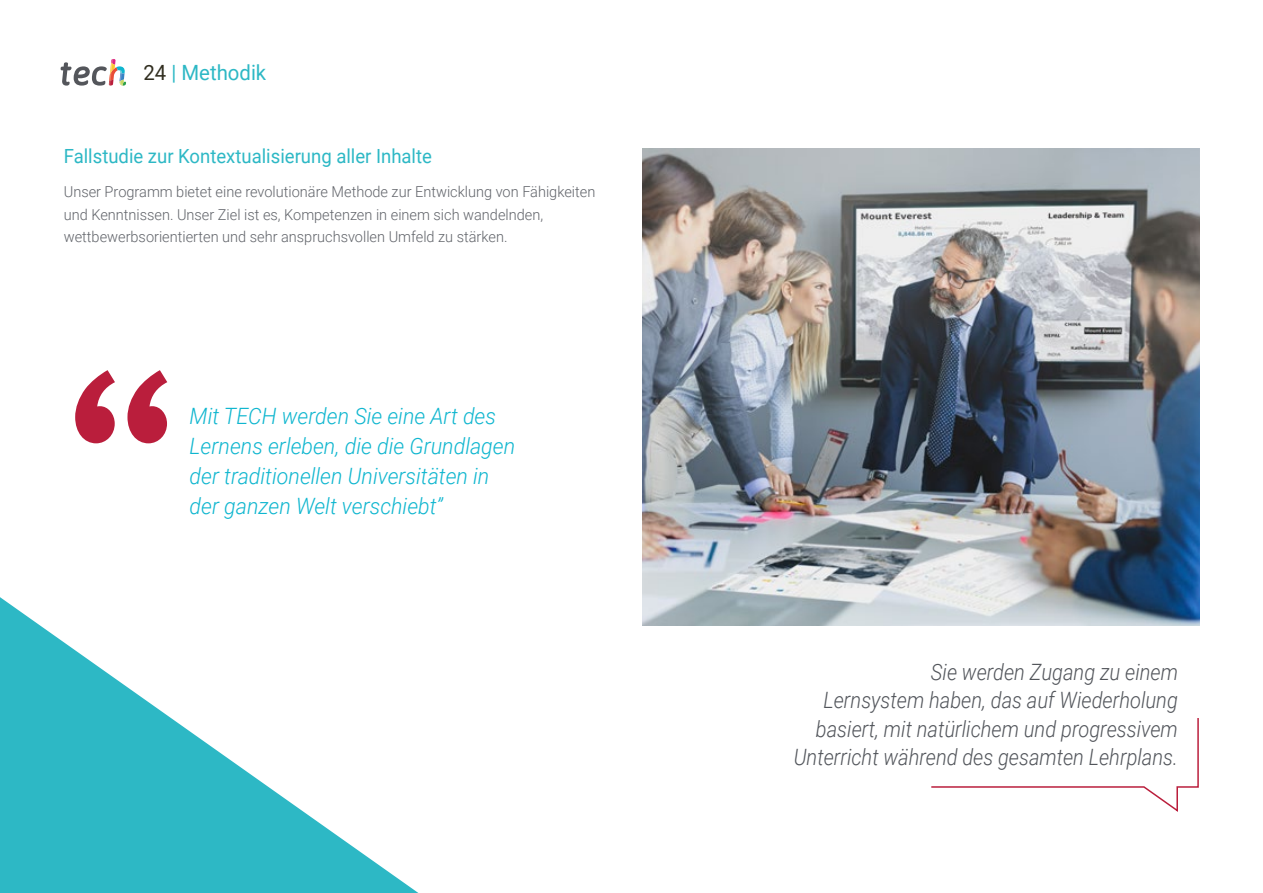
<style>
.page{position:relative;width:1263px;height:893px;background:#fff}
.page>*{position:absolute;margin:0;border:0;box-sizing:border-box;transform-origin:0 0}
.t1{font:italic 300 22.5px/28.5px "Roboto";color:#52555b;text-align:right;scale:.89 1}
.t2{font:italic 300 22.5px/30px "Roboto";color:#0fb6cf;scale:.95 1}
.t3{font:21px "Roboto";color:#2db8c5}
.t4{font:19.5px "Roboto";color:#2db8c5;scale:.95 1}
.t5{font:300 15px/22.5px "Roboto";color:#61646a}
.s1{color:#312e20}
</style>
<div class="page">
<svg style="left:61px;top:59px;width:65px;height:27px"></svg>
<svg style="left:0;top:597px;width:419px;height:296px"></svg>
<svg style="left:931px;top:718px;width:268px;height:94px"></svg>
<svg style="left:75px;top:370px;width:92px;height:73px"></svg>
<img style="left:642px;top:149px;width:557px;height:477px">
<h2 class="t3" style="left:144px;top:57px;width:124px"><span class="s1">24</span> | Methodik</h2>
<h3 class="t4" style="left:64px;top:143px;width:389px">Fallstudie zur Kontextualisierung aller Inhalte</h3>
<p class="t5" style="left:64px;top:180px;width:533px">Unser Programm bietet eine revolutionäre Methode zur Entwicklung von Fähigkeiten und Kenntnissen. Unser Ziel ist es, Kompetenzen in einem sich wandelnden, wettbewerbsorientierten und sehr anspruchsvollen Umfeld zu stärken.</p>
<h1 class="t2" style="left:190px;top:400px;width:344px">Mit TECH werden Sie eine Art des Lernens erleben, die die Grundlagen der traditionellen Universitäten in der ganzen Welt verschiebt”</h1>
<h1 class="t1" style="left:794px;top:656px;width:433px">Sie werden Zugang zu einem<br>Lernsystem haben, das auf Wiederholung basiert, mit natürlichem und progressivem Unterricht während des gesamten Lehrplans.</h1>
</div>
